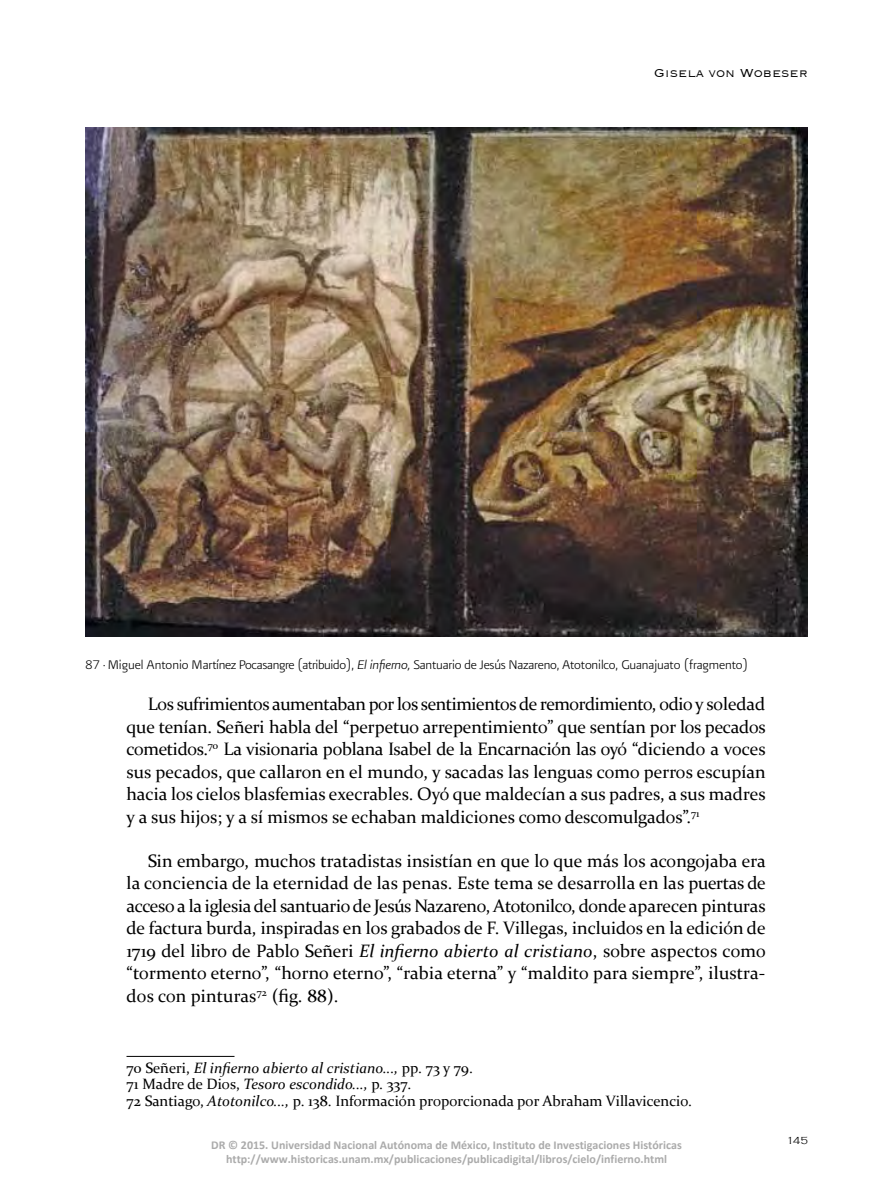
<style>
.page{position:relative;width:893px;height:1191px;background:#fff}
.page>*{position:absolute;margin:0;border:0;box-sizing:border-box;transform-origin:0 0}
.t1{font:18px/22.5px "Constantia";color:#000;text-align:justify}
.t2{font:15px/16.5px "Constantia";color:#000}
.t3{font:15px "Presidencia Fina";letter-spacing:-.01em;color:#000}
.t4{font:300 15px "Copperplate";color:#000}
.t5{font:700 12px/14.4px "Calibri";color:#ababab;text-align:center}
.t6{font:300 10.5px "Copperplate Gothic";color:#000}
.s1{font-style:italic}
</style>
<div class="page">
<hr style="left:126px;top:1056px;width:108px;height:1px;background:#000">
<img style="left:85px;top:128px;width:723px;height:509px">
<p class="t4" style="left:654px;top:64px;width:155px">Gisela von Wobeser</p>
<p class="t3" style="left:85px;top:656px;width:665px">87 · Miguel Antonio Martínez Pocasangre (atribuido), <span class="s1">El infierno,</span> Santuario de Jesús Nazareno, Atotonilco, Guanajuato (fragmento)</p>
<p class="t1" style="left:126px;top:692px;width:641px;text-indent:21px">Los sufrimientos aumentaban por los sentimientos de remordimiento, odio y soledad que tenían. Señeri habla del “perpetuo arrepentimiento” que sentían por los pecados cometidos.<sup>70</sup> La visionaria poblana Isabel de la Encarnación las oyó “diciendo a voces sus pecados, que callaron en el mundo, y sacadas las lenguas como perros escupían hacia los cielos blasfemias execrables. Oyó que maldecían a sus padres, a sus madres y a sus hijos; y a sí mismos se echaban maldiciones como descomulgados”.<sup>71</sup></p>
<p class="t1" style="left:126px;top:848px;width:641px;text-indent:21px">Sin embargo, muchos tratadistas insistían en que lo que más los acongojaba era la conciencia de la eternidad de las penas. Este tema se desarrolla en las puertas de acceso a la iglesia del santuario de Jesús Nazareno, Atotonilco, donde aparecen pinturas de factura burda, inspiradas en los grabados de F. Villegas, incluidos en la edición de 1719 del libro de Pablo Señeri <span class="s1">El infierno abierto al cristiano</span>, sobre aspectos como “tormento eterno”, “horno eterno”, “rabia eterna” y “maldito para siempre”, ilustra&shy;dos con pinturas<sup>72</sup> (fig. 88).</p>
<p class="t2" style="left:126px;top:1058px;width:567px">70 Señeri, <span class="s1">El infierno abierto al cristiano...,</span> pp. 73 y 79.<br>71 Madre de Dios, <span class="s1">Tesoro escondido...,</span> p. 337.<br>72 Santiago, <span class="s1">Atotonilco...,</span> p. 138. Información proporcionada por Abraham Villavicencio.</p>
<p class="t5" style="left:211px;top:1137px;width:472px">DR © 2015. Universidad Nacional Autónoma de México, Instituto de Investigaciones Históricas http://www.historicas.unam.mx/publicaciones/publicadigital/libros/cielo/infierno.html</p>
<p class="t6" style="left:786px;top:1135px;width:23px">145</p>
</div>
